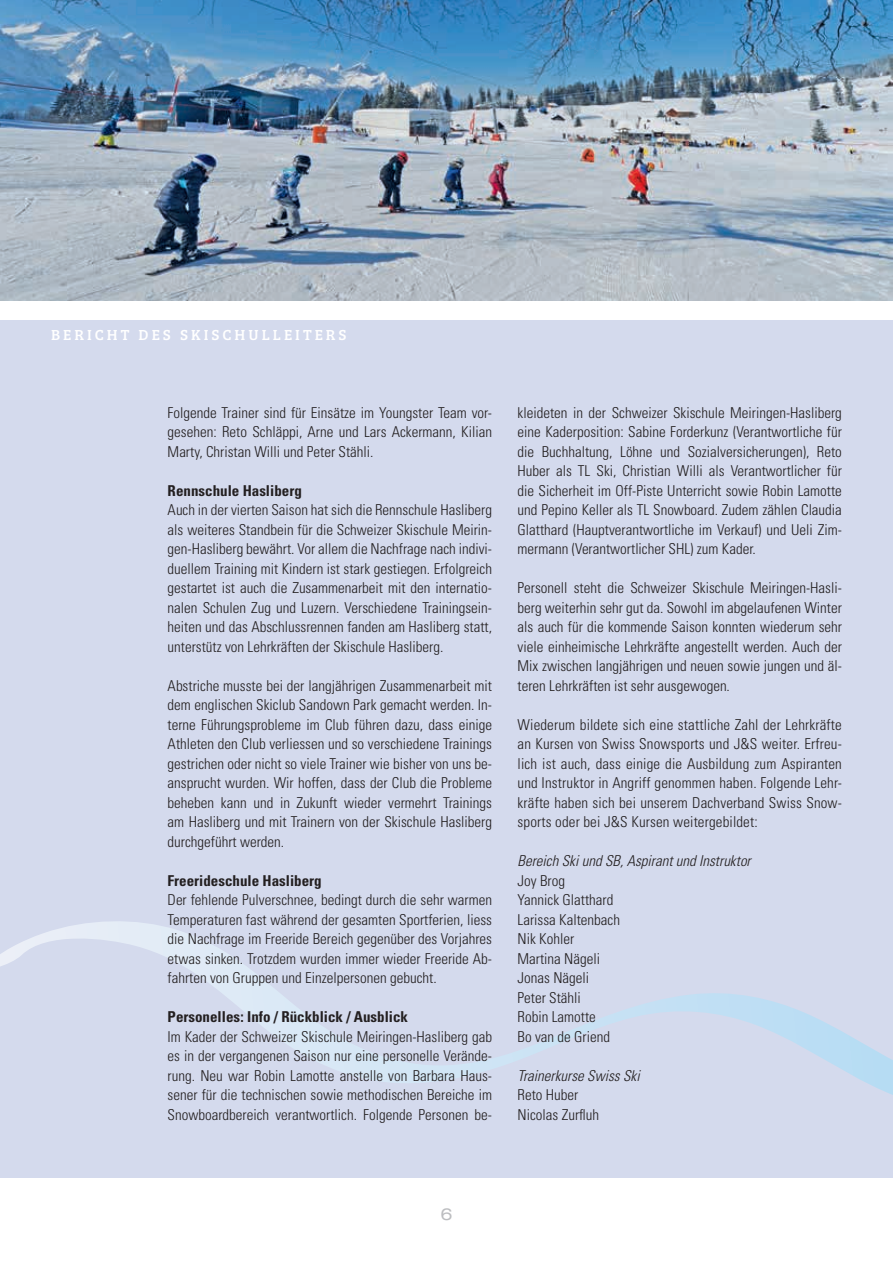
<style>
.page{position:relative;width:893px;height:1263px;background:#fff}
.page>*{position:absolute;margin:0;border:0;box-sizing:border-box;transform-origin:0 0}
.t1{font:expanded 16.5px "Univers LT Std";color:#bcbdc0}
.t2{font:300 condensed 15px/19.5px "Univers LT Std";color:#231f20;text-align:justify}
.t3{font:700 condensed 15px "Univers LT Std";color:#231f20}
.t4{font:italic 300 condensed 15px "Univers LT Std";color:#231f20}
.t5{font:15px "Bree Serif";letter-spacing:.2em;color:#fff}
</style>
<div class="page">
<div style="left:0;top:320px;width:893px;height:858px;background:#d4daed"></div>
<svg style="left:0;top:921px;width:893px;height:174px"></svg>
<img style="left:0;top:0;width:893px;height:301px">
<p class="t5" style="left:51px;top:323px;width:297px">BERICHT DES SKISCHULLEITERS</p>
<p class="t2" style="left:168px;top:403px;width:326px">Folgende Trainer sind für Einsätze im Youngster Team vor&shy;gesehen: Reto Schläppi, Arne und Lars Ackermann, Kilian Marty, Christan Willi und Peter Stähli.</p>
<p class="t3" style="left:168px;top:481px;width:136px">Rennschule Hasliberg</p>
<p class="t2" style="left:168px;top:500px;width:326px">Auch in der vierten Saison hat sich die Rennschule Hasliberg als weiteres Standbein für die Schweizer Skischule Meirin&shy;gen-Hasliberg bewährt. Vor allem die Nachfrage nach indivi&shy;duellem Training mit Kindern ist stark gestiegen. Erfolgreich gestartet ist auch die Zusammenarbeit mit den internatio&shy;nalen Schulen Zug und Luzern. Verschiedene Trainingsein&shy;heiten und das Abschlussrennen fanden am Hasliberg statt, unterstütz von Lehrkräften der Skischule Hasliberg.</p>
<p class="t2" style="left:168px;top:676px;width:326px">Abstriche musste bei der langjährigen Zusammenarbeit mit dem englischen Skiclub Sandown Park gemacht werden. In&shy;terne Führungsprobleme im Club führen dazu, dass einige Athleten den Club verliessen und so verschiedene Trainings gestrichen oder nicht so viele Trainer wie bisher von uns be&shy;ansprucht wurden. Wir hoffen, dass der Club die Probleme beheben kann und in Zukunft wieder vermehrt Trainings am Hasliberg und mit Trainern von der Skischule Hasliberg durchgeführt werden.</p>
<p class="t3" style="left:168px;top:871px;width:156px">Freerideschule Hasliberg</p>
<p class="t2" style="left:168px;top:890px;width:326px">Der fehlende Pulverschnee, bedingt durch die sehr warmen Temperaturen fast während der gesamten Sportferien, liess die Nachfrage im Freeride Bereich gegenüber des Vorjahres etwas sinken. Trotzdem wurden immer wieder Freeride Ab&shy;fahrten von Gruppen und Einzelpersonen gebucht.</p>
<p class="t3" style="left:168px;top:1008px;width:242px">Personelles: Info / Rückblick / Ausblick</p>
<p class="t2" style="left:168px;top:1027px;width:326px">Im Kader der Schweizer Skischule Meiringen-Hasliberg gab es in der vergangenen Saison nur eine personelle Verände&shy;rung. Neu war Robin Lamotte anstelle von Barbara Haus&shy;sener für die technischen sowie methodischen Bereiche im Snowboardbereich verantwortlich. Folgende Personen be-</p>
<p class="t2" style="left:518px;top:403px;width:326px">kleideten in der Schweizer Skischule Meiringen-Hasliberg eine Kaderposition: Sabine Forderkunz (Verantwortliche für die Buchhaltung, Löhne und Sozialversicherungen), Reto Huber als TL Ski, Christian Willi als Verantwortlicher für die Sicherheit im Off-Piste Unterricht sowie Robin Lamotte und Pepino Keller als TL Snowboard. Zudem zählen Claudia Glatthard (Hauptverantwortliche im Verkauf) und Ueli Zim&shy;mermann (Verantwortlicher SHL) zum Kader.</p>
<p class="t2" style="left:518px;top:578px;width:326px">Personell steht die Schweizer Skischule Meiringen-Hasli&shy;berg weiterhin sehr gut da. Sowohl im abgelaufenen Winter als auch für die kommende Saison konnten wiederum sehr viele einheimische Lehrkräfte angestellt werden. Auch der Mix zwischen langjährigen und neuen sowie jungen und äl&shy;teren Lehrkräften ist sehr ausgewogen.</p>
<p class="t2" style="left:518px;top:715px;width:326px">Wiederum bildete sich eine stattliche Zahl der Lehrkräfte an Kursen von Swiss Snowsports und J&amp;S weiter. Erfreu&shy;lich ist auch, dass einige die Ausbildung zum Aspiranten und Instruktor in Angriff genommen haben. Folgende Lehr&shy;kräfte haben sich bei unserem Dachverband Swiss Snow&shy;sports oder bei J&amp;S Kursen weitergebildet:</p>
<p class="t4" style="left:518px;top:852px;width:235px">Bereich Ski und SB, Aspirant und Instruktor</p>
<p class="t2" style="left:518px;top:871px;width:104px;text-align:left">Joy Brog<br>Yannick Glatthard<br>Larissa Kaltenbach<br>Nik Kohler<br>Martina Nägeli<br>Jonas Nägeli<br>Peter Stähli<br>Robin Lamotte<br>Bo van de Griend</p>
<p class="t4" style="left:518px;top:1066px;width:124px">Trainerkurse Swiss Ski</p>
<p class="t2" style="left:518px;top:1085px;width:83px">Reto Huber<br>Nicolas Zurfluh</p>
<p class="t1" style="left:440px;top:1204px;width:14px">6</p>
</div>
